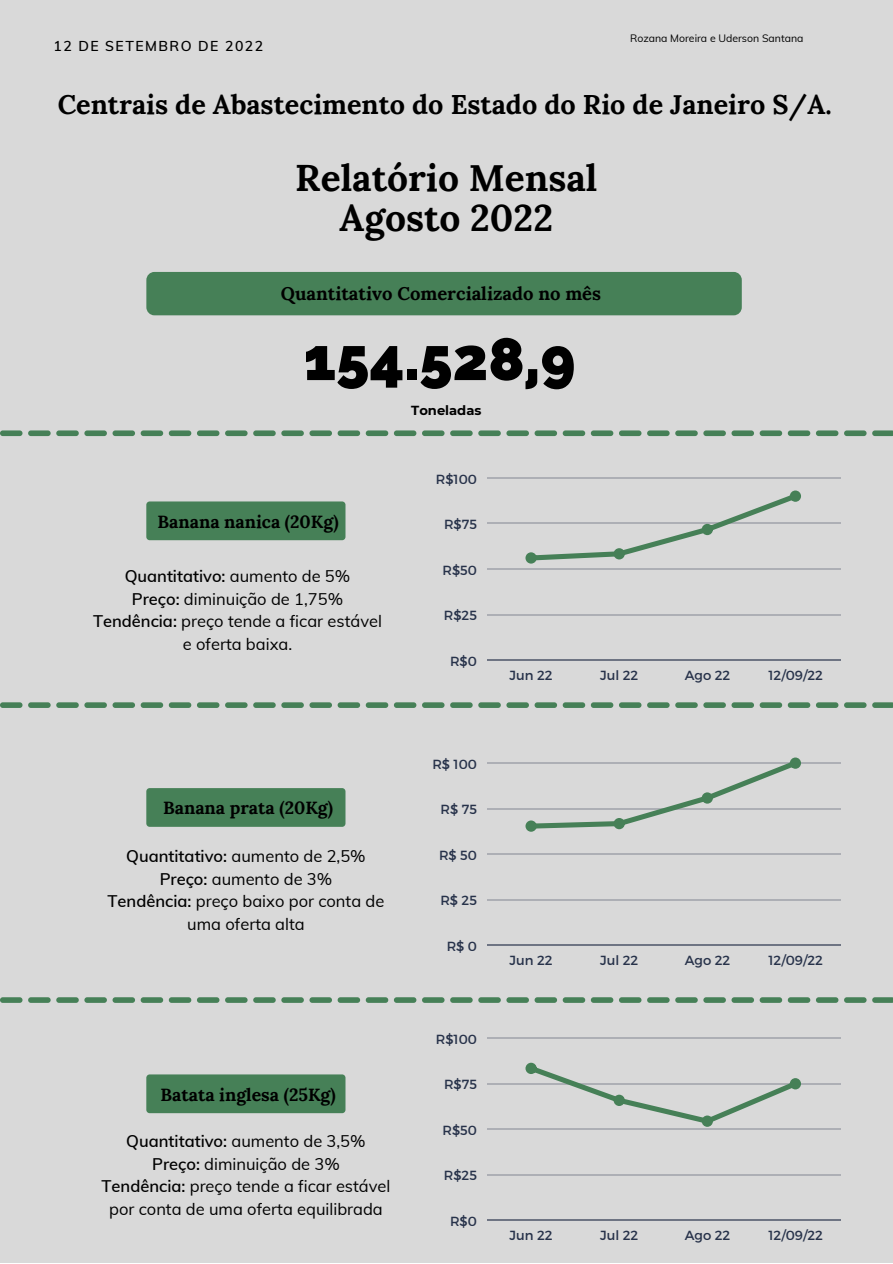
<style>
.page{position:relative;width:893px;height:1264px;background:#fff}
.page>*{position:absolute;margin:0;border:0;box-sizing:border-box;transform-origin:0 0}
.t1{font:800 59.55px "Raleway";color:#000}
.t2{font:700 37.05px/39.3px "Lora";color:#000;text-align:center}
.t3{font:700 27px "Lora";color:#000}
.t4{font:700 18.45px "Lora";color:#000}
.t5{font:700 17.7px "Lora";color:#000}
.t6{font:16.5px/22.5px "Muli";color:#000;text-align:center}
.t7{font:600 13.95px "Muli";letter-spacing:.105em;color:#000}
.t8{font:13.2px "Montserrat";color:#27324a}
.t9{font:700 13.05px "Montserrat";color:#000}
.t10{font:10.5px "Muli";color:#000}
.s1{font-weight:600}
</style>
<div class="page">
<div style="left:0;top:0;width:892px;height:1262px;background:#d9d9d9"></div>
<div style="left:146px;top:501px;width:199px;height:39px;background:#468057;border-radius:3px"></div>
<div style="left:146px;top:272px;width:595px;height:43px;background:#468057;border-radius:8px"></div>
<div style="left:146px;top:788px;width:199px;height:38px;background:#468057;border-radius:3px"></div>
<div style="left:146px;top:1074px;width:199px;height:39px;background:#468057;border-radius:3px"></div>
<hr style="left:487px;top:477px;width:353px;height:1px;background:#27324a">
<hr style="left:487px;top:523px;width:353px;height:1px;background:#27324a">
<hr style="left:487px;top:568px;width:353px;height:1px;background:#27324a">
<hr style="left:487px;top:614px;width:353px;height:1px;background:#27324a">
<hr style="left:487px;top:659px;width:353px;height:1px;background:#27324a">
<svg style="left:525px;top:490px;width:276px;height:73px"></svg>
<hr style="left:487px;top:762px;width:353px;height:1px;background:#27324a">
<hr style="left:487px;top:808px;width:353px;height:1px;background:#27324a">
<hr style="left:487px;top:853px;width:353px;height:1px;background:#27324a">
<hr style="left:487px;top:899px;width:353px;height:1px;background:#27324a">
<hr style="left:487px;top:944px;width:353px;height:1px;background:#27324a">
<svg style="left:525px;top:757px;width:276px;height:74px"></svg>
<hr style="left:487px;top:1037px;width:353px;height:1px;background:#27324a">
<hr style="left:487px;top:1083px;width:353px;height:1px;background:#27324a">
<hr style="left:487px;top:1128px;width:353px;height:1px;background:#27324a">
<hr style="left:487px;top:1174px;width:353px;height:1px;background:#27324a">
<hr style="left:487px;top:1219px;width:353px;height:1px;background:#27324a">
<svg style="left:525px;top:1062px;width:276px;height:64px"></svg>
<svg style="left:0;top:702px;width:892px;height:6px"></svg>
<svg style="left:0;top:997px;width:892px;height:5px"></svg>
<svg style="left:0;top:430px;width:892px;height:6px"></svg>
<p class="t7" style="left:53px;top:37px;width:211px">12 DE SETEMBRO DE 2022</p>
<p class="t10" style="left:630px;top:32px;width:175px">Rozana Moreira e Uderson Santana</p>
<h3 class="t3" style="left:58px;top:87px;width:775px">Centrais de Abastecimento do Estado do Rio de Janeiro S/A.</h3>
<h2 class="t2" style="left:295px;top:158px;width:304px">Relatório Mensal<br>Agosto 2022</h2>
<p class="t4" style="left:281px;top:281px;width:322px">Quantitativo Comercializado no mês</p>
<h1 class="t1" style="left:303px;top:324px;width:273px">154.528,9</h1>
<p class="t9" style="left:411px;top:402px;width:72px">Toneladas</p>
<p class="t5" style="left:158px;top:510px;width:182px">Banana nanica (20Kg)</p>
<p class="t6" style="left:93px;top:564px;width:290px"><span class="s1">Quantitativo:</span> aumento de 5%<br><span class="s1">Preço:</span> diminuição de 1,75%<br><span class="s1">Tendência:</span> preço tende a ficar estável e oferta baixa.</p>
<p class="t5" style="left:163px;top:796px;width:171px">Banana prata (20Kg)</p>
<p class="t6" style="left:108px;top:844px;width:278px"><span class="s1">Quantitativo:</span> aumento de 2,5%<br><span class="s1">Preço:</span> aumento de 3%<br><span class="s1">Tendência:</span> preço baixo por conta de uma oferta alta</p>
<p class="t5" style="left:160px;top:1082px;width:177px">Batata inglesa (25Kg)</p>
<p class="t6" style="left:101px;top:1129px;width:290px"><span class="s1">Quantitativo:</span> aumento de 3,5%<br><span class="s1">Preço:</span> diminuição de 3%<br><span class="s1">Tendência:</span> preço tende a ficar estável por conta de uma oferta equilibrada</p>
<p class="t8" style="left:436px;top:470px;width:43px">R$100</p>
<p class="t8" style="left:444px;top:516px;width:34px">R$75</p>
<p class="t8" style="left:442px;top:561px;width:36px">R$50</p>
<p class="t8" style="left:444px;top:606px;width:35px">R$25</p>
<p class="t8" style="left:450px;top:652px;width:28px">R$0</p>
<p class="t8" style="left:432px;top:755px;width:46px">R$ 100</p>
<p class="t8" style="left:440px;top:801px;width:38px">R$ 75</p>
<p class="t8" style="left:439px;top:846px;width:39px">R$ 50</p>
<p class="t8" style="left:440px;top:892px;width:38px">R$ 25</p>
<p class="t8" style="left:446px;top:937px;width:32px">R$ 0</p>
<p class="t8" style="left:436px;top:1030px;width:43px">R$100</p>
<p class="t8" style="left:444px;top:1075px;width:34px">R$75</p>
<p class="t8" style="left:442px;top:1121px;width:36px">R$50</p>
<p class="t8" style="left:444px;top:1166px;width:35px">R$25</p>
<p class="t8" style="left:450px;top:1212px;width:28px">R$0</p>
<p class="t8" style="left:509px;top:666px;width:44px">Jun 22</p>
<p class="t8" style="left:600px;top:666px;width:40px">Jul 22</p>
<p class="t8" style="left:684px;top:666px;width:47px">Ago 22</p>
<p class="t8" style="left:768px;top:666px;width:56px">12/09/22</p>
<p class="t8" style="left:509px;top:951px;width:44px">Jun 22</p>
<p class="t8" style="left:600px;top:951px;width:40px">Jul 22</p>
<p class="t8" style="left:684px;top:951px;width:47px">Ago 22</p>
<p class="t8" style="left:768px;top:951px;width:56px">12/09/22</p>
<p class="t8" style="left:509px;top:1226px;width:44px">Jun 22</p>
<p class="t8" style="left:600px;top:1226px;width:40px">Jul 22</p>
<p class="t8" style="left:684px;top:1226px;width:47px">Ago 22</p>
<p class="t8" style="left:768px;top:1226px;width:56px">12/09/22</p>
</div>
